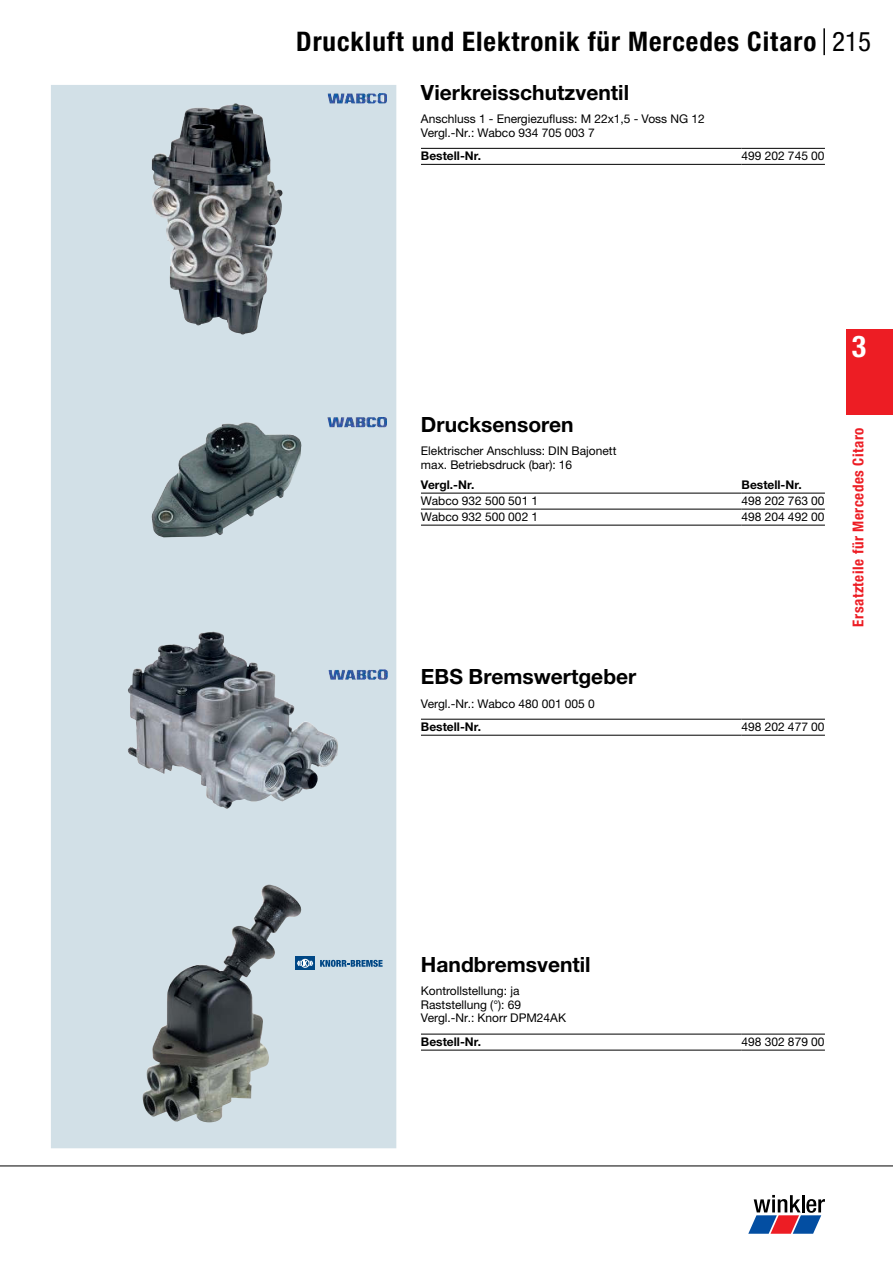
<style>
.page{position:relative;width:893px;height:1263px;background:#fff}
.page>*{position:absolute;margin:0;border:0;box-sizing:border-box;transform-origin:0 0}
.t1{font:700 condensed 30px "Helvetica Neue LTW1 G";color:#fff}
.t2{font:700 condensed 27px "Helvetica Neue LTW1 G";letter-spacing:.035em;color:#000}
.t3{font:condensed 27px "Helvetica Neue LTW1 G";color:#000}
.t4{font:700 21px "Helvetica Neue LTW1 G";color:#000}
.t5{font:700 condensed 15px "Helvetica Neue LTW1 G";letter-spacing:.035em;color:#ed1d24}
.t6{font:12px/14px "Helvetica Neue LTW1 G";color:#000}
.t7{font:700 12px "Helvetica Neue LTW1 G";color:#000}
</style>
<div class="page">
<svg style="left:748px;top:1195px;width:77px;height:39px"></svg>
<hr style="left:0;top:1165px;width:893px;height:1px;background:#000">
<hr style="left:823px;top:28px;width:2px;height:27px;background:#000">
<div style="left:846px;top:330px;width:47px;height:85px;background:#ed1d24"></div>
<div style="left:51px;top:85px;width:345px;height:1063px;background:#d2e0e7"></div>
<hr style="left:421px;top:493px;width:321px;height:1px;background:#000">
<hr style="left:742px;top:493px;width:83px;height:1px;background:#000">
<hr style="left:421px;top:509px;width:321px;height:1px;background:#000">
<hr style="left:421px;top:525px;width:321px;height:1px;background:#000">
<hr style="left:742px;top:509px;width:83px;height:1px;background:#000">
<hr style="left:742px;top:525px;width:83px;height:1px;background:#000">
<img style="left:151px;top:422px;width:151px;height:115px">
<hr style="left:421px;top:719px;width:321px;height:1px;background:#000">
<hr style="left:421px;top:735px;width:321px;height:1px;background:#000">
<hr style="left:742px;top:719px;width:83px;height:1px;background:#000">
<hr style="left:742px;top:735px;width:83px;height:1px;background:#000">
<img style="left:127px;top:632px;width:211px;height:177px">
<hr style="left:421px;top:1034px;width:321px;height:1px;background:#000">
<hr style="left:421px;top:1050px;width:321px;height:1px;background:#000">
<hr style="left:742px;top:1034px;width:83px;height:1px;background:#000">
<hr style="left:742px;top:1050px;width:83px;height:1px;background:#000">
<img style="left:143px;top:885px;width:159px;height:238px">
<hr style="left:421px;top:148px;width:321px;height:1px;background:#000">
<hr style="left:421px;top:164px;width:321px;height:1px;background:#000">
<hr style="left:742px;top:148px;width:83px;height:1px;background:#000">
<hr style="left:742px;top:164px;width:83px;height:1px;background:#000">
<img style="left:151px;top:103px;width:132px;height:231px">
<img style="left:327px;top:93px;width:60px;height:10px">
<img style="left:327px;top:417px;width:60px;height:10px">
<img style="left:328px;top:669px;width:60px;height:11px">
<svg style="left:320px;top:960px;width:63px;height:7px"></svg>
<div style="left:295px;top:956px;width:20px;height:14px;background:#004785"></div>
<svg style="left:297px;top:959px;width:16px;height:9px"></svg>
<h2 class="t2" style="left:296px;top:26px;width:522px">Druckluft und Elektronik für Mercedes Citaro</h2>
<h2 class="t3" style="left:832px;top:26px;width:40px">215</h2>
<h3 class="t4" style="left:421px;top:84px;width:210px">Vierkreisschutzventil</h3>
<p class="t6" style="left:421px;top:113px;width:285px">Anschluss 1 - Energiezufluss: M 22x1,5 - Voss NG 12<br>Vergl.-Nr.: Wabco 934 705 003 7</p>
<p class="t7" style="left:421px;top:151px;width:62px">Bestell-Nr.</p>
<p class="t6" style="left:742px;top:150px;width:84px">499 202 745 00</p>
<h3 class="t4" style="left:421px;top:417px;width:154px">Drucksensoren</h3>
<p class="t6" style="left:421px;top:445px;width:197px">Elektrischer Anschluss: DIN Bajonett max. Betriebsdruck (bar): 16</p>
<p class="t7" style="left:421px;top:480px;width:55px">Vergl.-Nr.</p>
<p class="t7" style="left:742px;top:480px;width:62px">Bestell-Nr.</p>
<p class="t6" style="left:421px;top:495px;width:119px">Wabco 932 500 501 1</p>
<p class="t6" style="left:742px;top:495px;width:84px">498 202 763 00</p>
<p class="t6" style="left:421px;top:511px;width:119px">Wabco 932 500 002 1</p>
<p class="t6" style="left:742px;top:511px;width:84px">498 204 492 00</p>
<h3 class="t4" style="left:421px;top:669px;width:217px">EBS Bremswertgeber</h3>
<p class="t6" style="left:421px;top:697px;width:175px">Vergl.-Nr.: Wabco 480 001 005 0</p>
<p class="t7" style="left:421px;top:722px;width:62px">Bestell-Nr.</p>
<p class="t6" style="left:742px;top:721px;width:84px">498 202 477 00</p>
<h1 class="t1" style="left:852px;top:329px;width:16px">3</h1>
<p class="t5" style="left:850px;top:627px;width:201px;rotate:-90deg">Ersatzteile für Mercedes Citaro</p>
<h3 class="t4" style="left:421px;top:956px;width:171px">Handbremsventil</h3>
<p class="t6" style="left:421px;top:984px;width:147px">Kontrollstellung: ja<br>Raststellung (°): 69<br>Vergl.-Nr.: Knorr DPM24AK</p>
<p class="t7" style="left:421px;top:1037px;width:62px">Bestell-Nr.</p>
<p class="t6" style="left:742px;top:1036px;width:84px">498 302 879 00</p>
</div>
